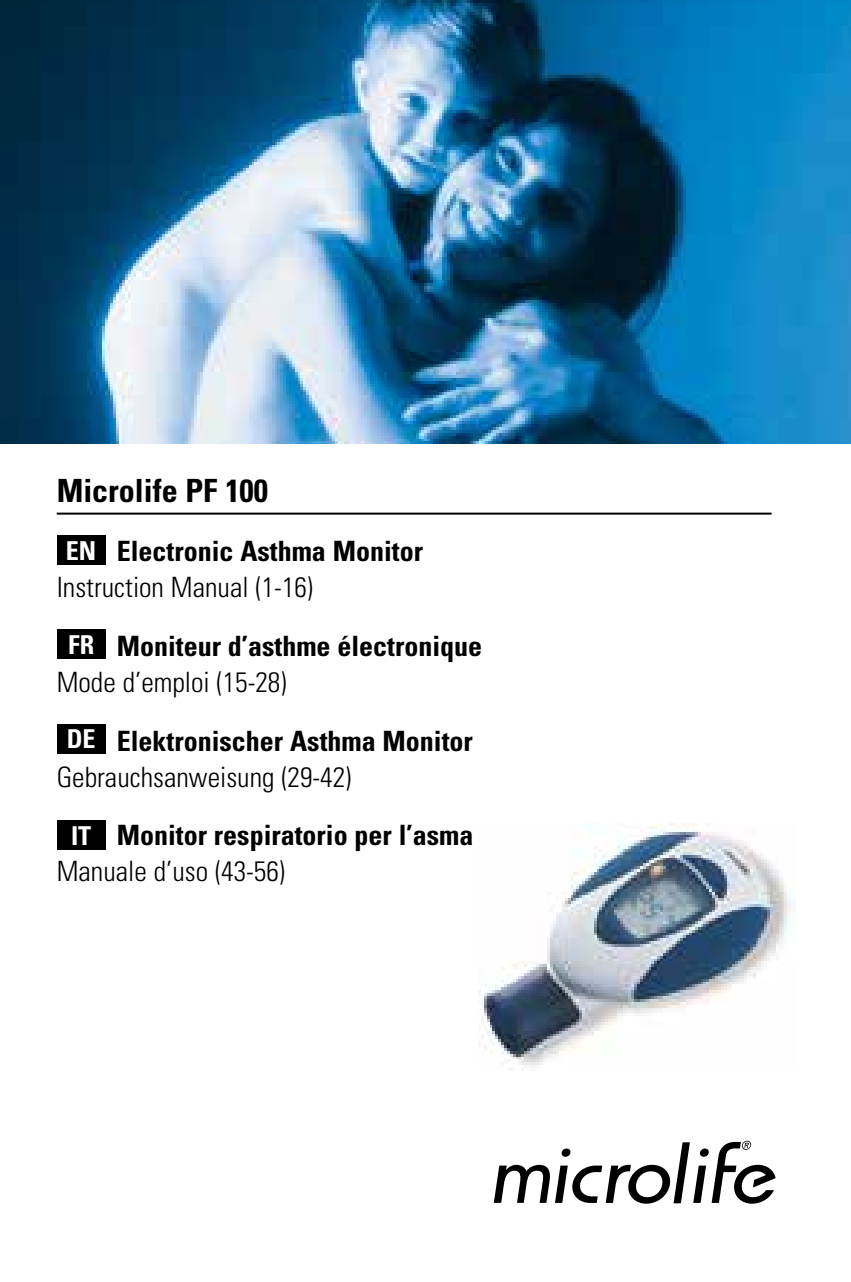
<style>
.page{position:relative;width:851px;height:1282px;background:#fff}
.page>*{position:absolute;margin:0;border:0;box-sizing:border-box;transform-origin:0 0}
.t1{font:700 condensed 32px "Univers";color:#000}
.t2{font:700 condensed 28px "Univers";color:#000}
.t3{font:300 condensed 28px "Univers";color:#000}
.t4{font:700 condensed 26px "Univers";color:#fff}
</style>
<div class="page">
<svg style="left:493px;top:1140px;width:282px;height:63px"></svg>
<img style="left:478px;top:823px;width:317px;height:246px">
<hr style="left:57px;top:512px;width:714px;height:2px;background:#000">
<img style="left:0;top:0;width:850px;height:443px">
<div style="left:57px;top:629px;width:48px;height:30px;background:#000"></div>
<div style="left:57px;top:723px;width:48px;height:30px;background:#000"></div>
<div style="left:57px;top:820px;width:48px;height:29px;background:#000"></div>
<div style="left:57px;top:535px;width:48px;height:30px;background:#000"></div>
<p class="t1" style="left:57px;top:471px;width:213px">Microlife PF 100</p>
<p class="t2" style="left:117px;top:534px;width:308px">Electronic Asthma Monitor</p>
<p class="t3" style="left:57px;top:570px;width:258px">Instruction Manual (1-16)</p>
<p class="t2" style="left:117px;top:628px;width:367px">Moniteur d’asthme électronique</p>
<p class="t3" style="left:57px;top:665px;width:231px">Mode d’emploi (15-28)</p>
<p class="t2" style="left:117px;top:723px;width:357px">Elektronischer Asthma Monitor</p>
<p class="t3" style="left:57px;top:760px;width:296px">Gebrauchsanweisung (29-42)</p>
<p class="t2" style="left:117px;top:818px;width:358px">Monitor respiratorio per l’asma</p>
<p class="t3" style="left:57px;top:854px;width:230px">Manuale d’uso (43-56)</p>
<p class="t4" style="left:66px;top:534px;width:32px">EN</p>
<p class="t4" style="left:68px;top:629px;width:27px">FR</p>
<p class="t4" style="left:67px;top:723px;width:30px">DE</p>
<p class="t4" style="left:71px;top:819px;width:22px">IT</p>
</div>
